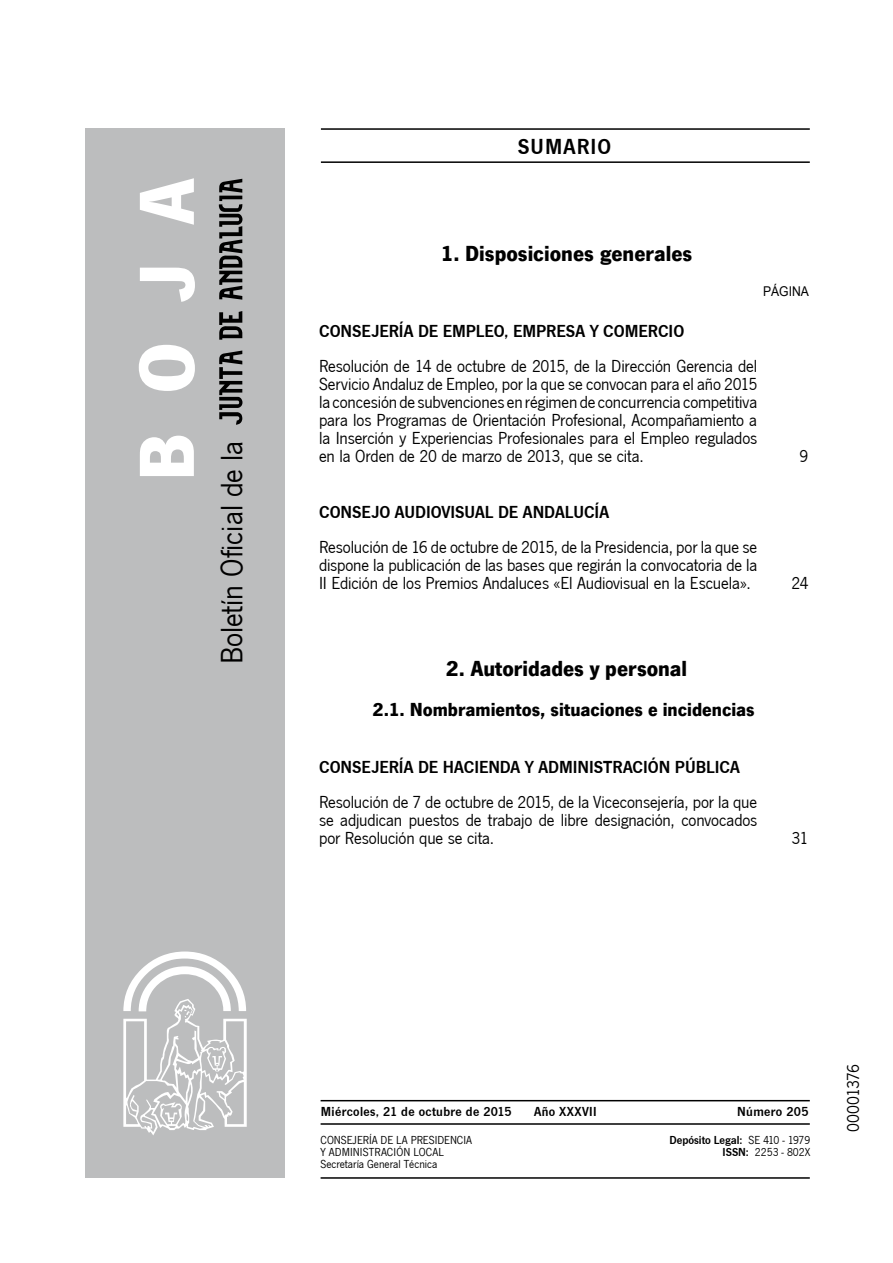
<style>
.page{position:relative;width:893px;height:1263px;background:#fff}
.page>*{position:absolute;margin:0;border:0;box-sizing:border-box;transform-origin:0 0}
.t1{font:700 81px "News Got T";color:#fff}
.t2{font:31.95px "News Got T";color:#000}
.t3{font:700 22.5px "News Got T";color:#000}
.t4{font:600 22.5px "News Got T";letter-spacing:.05em;color:#000}
.t5{font:700 19.5px "News Got T";color:#000}
.t6{font:18px/18px "News Got T";letter-spacing:-.01em;color:#000;text-align:justify}
.t7{font:600 18px "News Got T";color:#000}
.t8{font:18px "News Got T";letter-spacing:-.035em;color:#000}
.t9{font:600 13.5px "News Got T";letter-spacing:.025em;color:#000}
.t10{font:13.5px "Arial";color:#000;scale:.9 1}
.t11{font:12px/12px "News Got T";color:#000}
.t12{font:600 12px/12px "News Got T";color:#000;text-align:right}
.s1{font-weight:400}
</style>
<div class="page">
<hr style="left:321px;top:128px;width:488px;height:2px;background:#000">
<hr style="left:321px;top:161px;width:488px;height:2px;background:#000">
<div style="left:85px;top:128px;width:200px;height:1050px;background:#bcbdbe"></div>
<svg style="left:219px;top:351px;width:23px;height:74px"></svg>
<svg style="left:219px;top:311px;width:23px;height:29px"></svg>
<svg style="left:219px;top:179px;width:23px;height:121px"></svg>
<svg style="left:123px;top:952px;width:124px;height:183px"></svg>
<hr style="left:320px;top:1100px;width:489px;height:1px;background:#000">
<hr style="left:320px;top:1177px;width:489px;height:2px;background:#000">
<hr style="left:320px;top:1123px;width:489px;height:2px;background:#000">
<h1 class="t1" style="left:119px;top:481px;width:305px;rotate:-90deg">BOJA</h1>
<h2 class="t2" style="left:214px;top:664px;width:225px;rotate:-90deg">Boletín Oficial de la</h2>
<p class="t4" style="left:517px;top:134px;width:95px">SUMARIO</p>
<p class="t3" style="left:440px;top:240px;width:253px">1. Disposiciones generales</p>
<p class="t10" style="left:763px;top:282px;width:53px">PÁGINA</p>
<p class="t7" style="left:319px;top:321px;width:339px">CONSEJERÍA DE EM PLEO, EM PRESA Y COM ERCIO</p>
<p class="t6" style="left:319px;top:357px;width:440px">Resolución de 14 de octubre de 2015, de la Dirección Gerencia del Servicio Andaluz de Empleo, por la que se convocan para el año 2015 la concesión de subvenciones en régimen de concurrencia competitiva para los Programas de Orientación Profesional, Acompañamiento a la Inserción y Experiencias Profesionales para el Empleo regulados en la Orden de 20 de marzo de 2013, que se cita.</p>
<p class="t7" style="left:319px;top:502px;width:96px">CONSEJO AUDIOVISUAL</p>
<p class="t7" style="left:498px;top:502px;width:46px">DE ANDALUC</p>
<p class="t7" style="left:594px;top:502px;width:15px">ÍA</p>
<p class="t6" style="left:319px;top:539px;width:440px">Resolución de 16 de octubre de 2015, de la Presidencia, por la que se dispone la publicación de las bases que regirán la convocatoria de la II Edición de los Premios Andaluces «El Audiovisual en la Escuela».</p>
<p class="t3" style="left:446px;top:655px;width:243px">2. Autoridades y personal</p>
<p class="t5" style="left:372px;top:698px;width:384px">2.1. Nombramientos, situaciones e incidencias</p>
<p class="t7" style="left:319px;top:756px;width:181px">CONSEJERÍA DE HACI ENDA</p>
<p class="t7" style="left:525px;top:756px;width:34px">Y ADMINIS</p>
<p class="t7" style="left:603px;top:756px;width:19px">TRACI</p>
<p class="t7" style="left:648px;top:756px;width:68px">ÓN PÚBLICA</p>
<p class="t6" style="left:319px;top:793px;width:439px">Resolución de 7 de octubre de 2015, de la Viceconsejería, por la que se adjudican puestos de trabajo de libre designación, convocados por Resolución que se cita.</p>
<p class="t6" style="left:799px;top:447px;width:10px">9</p>
<p class="t6" style="left:791px;top:575px;width:18px">24</p>
<p class="t6" style="left:791px;top:829px;width:18px">31</p>
<p class="t9" style="left:321px;top:1104px;width:192px">MIÉRCOLES, 21 DE OCTUBRE DE 2015</p>
<p class="t9" style="left:534px;top:1104px;width:64px">AÑO XXXVII</p>
<p class="t9" style="left:737px;top:1104px;width:73px">NÚMERO 205</p>
<p class="t11" style="left:320px;top:1134px;width:153px">CONSEJERÍA DE LA PRESIDENCIA<br>Y ADMINISTRACIÓN LOCAL<br>Secretaría General Técnica</p>
<p class="t12" style="left:669px;top:1134px;width:142px">DEPÓSITO LEGAL: <span class="s1">SE 410 - 1979<br></span>ISSN: <span class="s1">2253 - 802X</span></p>
<p class="t8" style="left:843px;top:1132px;width:69px;rotate:-90deg">00001376</p>
</div>
